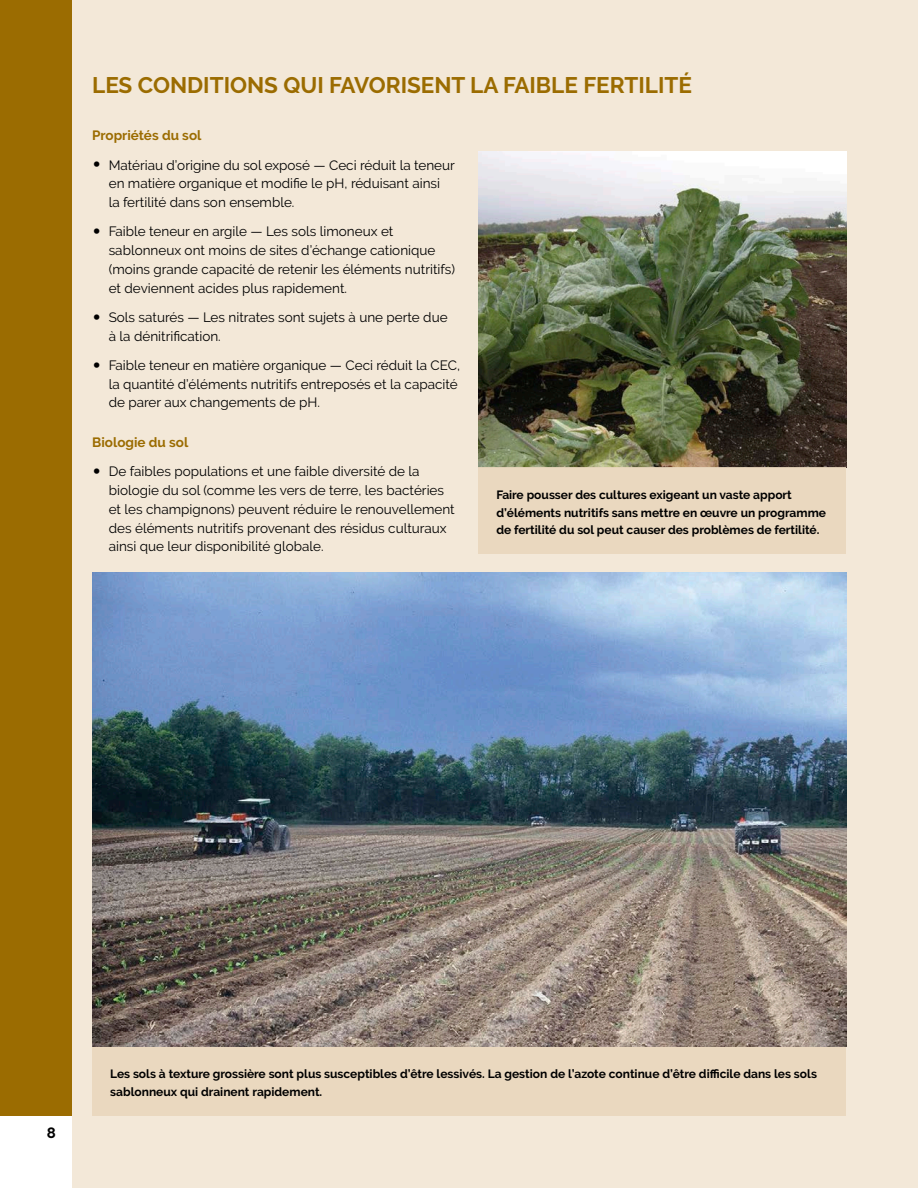
<style>
.page{position:relative;width:918px;height:1188px;background:#fff}
.page>*{position:absolute;margin:0;border:0;box-sizing:border-box;transform-origin:0 0}
.F-H2{font:700 22.5px "Raleway";color:#9b6c01}
.t1{font:700 15px "Raleway";color:#000}
.t2{font:13.5px/18.8px "Raleway";color:#000}
.F-H3{font:700 13.5px "Raleway";color:#9b6c01}
.F-Captions{font:700 12px/17.2px "Raleway";color:#000}
.s1{font-weight:700;font-size:25.5px}
</style>
<div class="page">
<div style="left:72px;top:0;width:846px;height:1188px;background:#f3e8d8"></div>
<div style="left:0;top:0;width:72px;height:1116px;background:#9b6c01"></div>
<img style="left:478px;top:151px;width:368px;height:317px">
<img style="left:92px;top:572px;width:754px;height:475px">
<div style="left:478px;top:468px;width:368px;height:86px;background:#e9d7bd"></div>
<div style="left:92px;top:1047px;width:754px;height:69px;background:#e9d7bd"></div>
<h2 class="F-H2" style="left:92px;top:72px;width:601px">LES CONDITIONS QUI FAVORISENT LA FAIBLE FERTILITÉ</h2>
<h3 class="F-H3" style="left:92px;top:128px;width:111px">Propriétés du sol</h3>
<p class="t2" style="left:109px;top:155px;width:348px;text-indent:-16px"><span class="s1">•</span> Matériau d’origine du sol exposé — Ceci réduit la teneur en matière organique et modifie le pH, réduisant ainsi<br>la fertilité dans son ensemble.</p>
<p class="t2" style="left:109px;top:222px;width:348px;text-indent:-16px"><span class="s1">•</span> Faible teneur en argile — Les sols limoneux et sablonneux ont moins de sites d’échange cationique (moins grande capacité de retenir les éléments nutritifs) et deviennent acides plus rapidement.</p>
<p class="t2" style="left:109px;top:308px;width:340px;text-indent:-16px"><span class="s1">•</span> Sols saturés — Les nitrates sont sujets à une perte due à la dénitrification.</p>
<p class="t2" style="left:109px;top:356px;width:353px;text-indent:-16px"><span class="s1">•</span> Faible teneur en matière organique — Ceci réduit la CEC, la quantité d’éléments nutritifs entreposés et la capacité de parer aux changements de pH.</p>
<h3 class="F-H3" style="left:92px;top:435px;width:98px">Biologie du sol</h3>
<p class="t2" style="left:109px;top:462px;width:347px;text-indent:-16px"><span class="s1">•</span> De faibles populations et une faible diversité de la biologie du sol (comme les vers de terre, les bactéries et les champignons) peuvent réduire le renouvellement des éléments nutritifs provenant des résidus culturaux ainsi que leur disponibilité globale.</p>
<p class="F-Captions" style="left:496px;top:487px;width:331px">Faire pousser des cultures exigeant un vaste apport d’éléments nutritifs sans mettre en œuvre un programme de fertilité du sol peut causer des problèmes de fertilité.</p>
<p class="t1" style="left:47px;top:1125px;width:11px">8</p>
<p class="F-Captions" style="left:110px;top:1065px;width:708px">Les sols à texture grossière sont plus susceptibles d’être lessivés. La gestion de l’azote continue d’être difficile dans les sols sablonneux qui drainent rapidement.</p>
</div>
